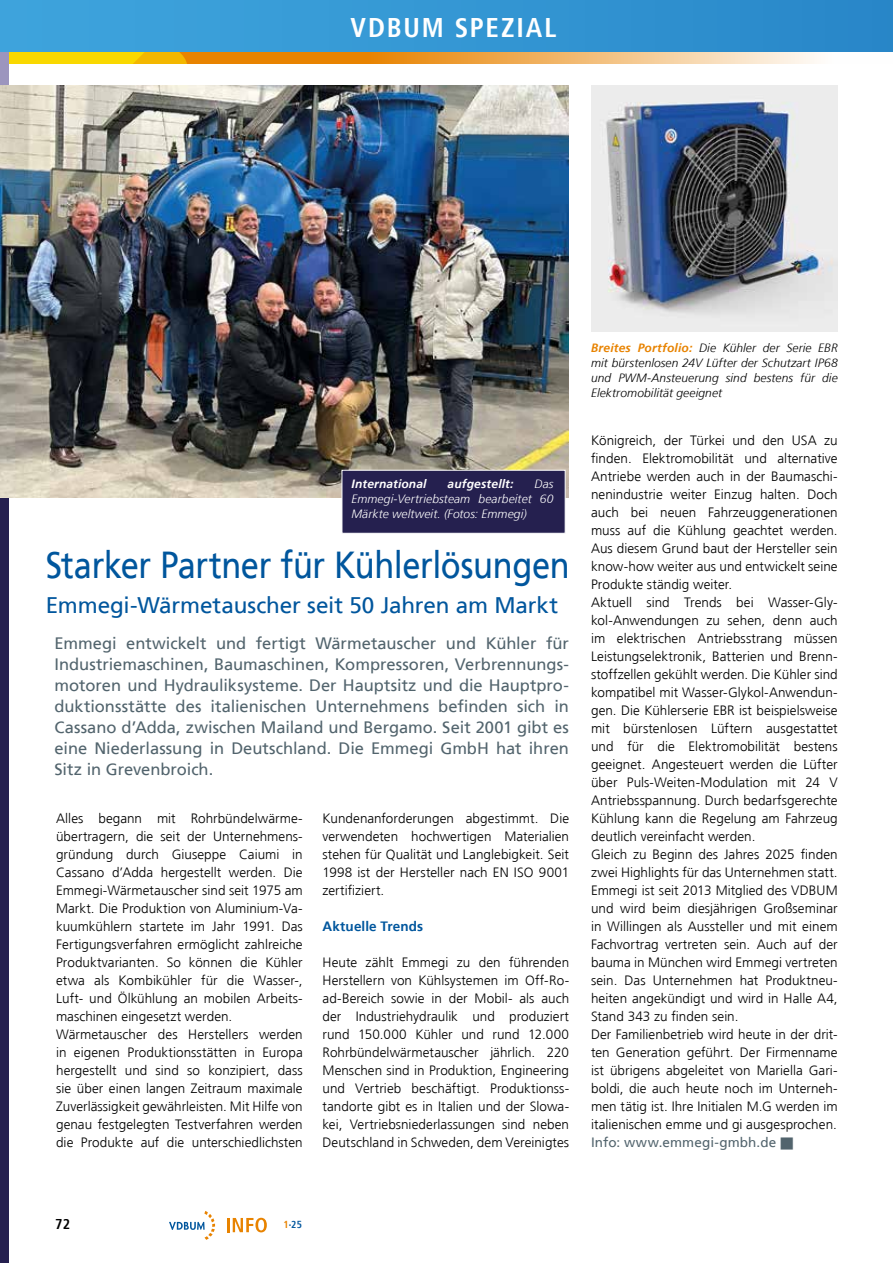
<style>
.page{position:relative;width:893px;height:1263px;background:#fff}
.page>*{position:absolute;margin:0;border:0;box-sizing:border-box;transform-origin:0 0}
.t1{font:37.5px "Frutiger LT";letter-spacing:-.01em;color:#00569d;scale:.87 1}
.t2{font:700 condensed 27px "Frutiger LT";letter-spacing:.07em;color:#fff}
.t3{font:22.5px "Frutiger LT";letter-spacing:-.005em;color:#00569d}
.t4{font:16.5px/21px "Frutiger LT";letter-spacing:-.005em;color:#52646d;text-align:justify}
.t5{font:700 condensed 14.25px "Frutiger LT";color:#000}
.t6{font:300 13.5px/18px "Frutiger LT";letter-spacing:.005em;color:#000}
.t7{font:13.5px "Frutiger LT";letter-spacing:.01em;color:#52646d}
.t8{font:700 13.5px "Frutiger LT";letter-spacing:.01em;color:#00569d}
.t9{font:italic 300 12px/15px "Frutiger LT";letter-spacing:.01em;color:#000;text-align:justify}
.t10{font:italic 300 12px/15px "Frutiger LT";letter-spacing:.01em;color:#fff;text-align:justify}
.t11{font:italic 700 12px "Frutiger LT";letter-spacing:.015em;color:#fff}
.t12{font:700 condensed 10.2px "Frutiger LT";color:#00569d}
.s1{font-weight:700;color:#e88300}
.s2{color:#e88300}
</style>
<div class="page">
<svg style="left:169px;top:1211px;width:46px;height:29px"></svg>
<svg style="left:227px;top:1218px;width:40px;height:14px"></svg>
<svg style="left:190px;top:51px;width:703px;height:12px"></svg>
<div style="left:0;top:0;width:9px;height:1263px;background:#25204f"></div>
<svg style="left:0;top:51px;width:190px;height:34px"></svg>
<div style="left:0;top:0;width:893px;height:51px;background:linear-gradient(to right,#3fa5de,#2987c9)"></div>
<img style="left:0;top:85px;width:569px;height:412px">
<div style="left:342px;top:470px;width:223px;height:64px;background:#25204f;border:1px solid #fff"></div>
<img style="left:591px;top:85px;width:247px;height:247px">
<h2 class="t2" style="left:350px;top:12px;width:207px">VDBUM SPEZIAL</h2>
<p class="t11" style="left:351px;top:477px;width:77px">International</p>
<p class="t11" style="left:448px;top:477px;width:67px">aufgestellt:</p>
<p class="t10" style="left:351px;top:476px;width:203px;text-indent:183px">Das Emmegi-Vertriebsteam bearbeitet 60<br>Märkte weltweit. (Fotos: Emmegi)</p>
<h1 class="t1" style="left:46px;top:543px;width:604px">Starker Partner für Kühlerlösungen</h1>
<h3 class="t3" style="left:46px;top:591px;width:514px">Emmegi-Wärmetauscher seit 50 Jahren am Markt</h3>
<p class="t4" style="left:55px;top:633px;width:516px">Emmegi entwickelt und fertigt Wärmetauscher und Kühler für Industriemaschinen, Baumaschinen, Kompressoren, Verbrennungs&shy;motoren und Hydrauliksysteme. Der Hauptsitz und die Hauptpro&shy;duktionsstätte des italienischen Unternehmens befinden sich in Cassano d’Adda, zwischen Mailand und Bergamo. Seit 2001 gibt es eine Niederlassung in Deutschland. Die Emmegi GmbH hat ihren Sitz in Grevenbroich.</p>
<p class="t6" style="left:56px;top:810px;width:248px">Alles begann mit Rohrbündelwärme&shy;übertragern, die seit der Unternehmens&shy;gründung durch Giuseppe Caiumi in Cassano d’Adda hergestellt werden. Die Emmegi-Wärmetauscher sind seit 1975 am Markt. Die Produktion von Aluminium-Va&shy;kuumkühlern startete im Jahr 1991. Das Fertigungsverfahren ermöglicht zahlreiche Produktvarianten. So können die Kühler etwa als Kombikühler für die Wasser-, Luft- und Ölkühlung an mobilen Arbeits&shy;maschinen eingesetzt werden.<br>Wärmetauscher des Herstellers werden in eigenen Produktionsstätten in Europa hergestellt und sind so konzipiert, dass sie über einen langen Zeitraum maximale Zuverlässigkeit gewährleisten. Mit Hilfe von genau festgelegten Testverfahren werden die Produkte auf die unterschiedlichsten</p>
<p class="t6" style="left:322px;top:809px;width:248px;text-align:justify">Kundenanforderungen abgestimmt. Die verwendeten hochwertigen Materialien stehen für Qualität und Langlebigkeit. Seit 1998 ist der Hersteller nach EN ISO 9001 zertifiziert.</p>
<p class="t8" style="left:322px;top:918px;width:102px">Aktuelle Trends</p>
<p class="t6" style="left:322px;top:953px;width:248px;text-align:justify">Heute zählt Emmegi zu den führenden Herstellern von Kühlsystemen im Off-Ro&shy;ad-Bereich sowie in der Mobil- als auch der Industriehydraulik und produziert rund 150.000 Kühler und rund 12.000<br>Rohrbündelwärmetauscher jährlich. 220<br>Menschen sind in Produktion, Engineering und Vertrieb beschäftigt. Produktionss&shy;tandorte gibt es in Italien und der Slowa&shy;kei, Vertriebsniederlassungen sind neben Deutschland in Schweden, dem Vereinigtes</p>
<p class="t9" style="left:591px;top:340px;width:248px"><span class="s1">Breites Portfolio:</span> Die Kühler der Serie EBR mit bürstenlosen 24V Lüfter der Schutzart IP68 und PWM-Ansteuerung sind bestens für die Elektromobilität geeignet</p>
<p class="t6" style="left:591px;top:431px;width:248px">Königreich, der Türkei und den USA zu finden. Elektromobilität und alternative Antriebe werden auch in der Baumaschi&shy;nenindustrie weiter Einzug halten. Doch auch bei neuen Fahrzeuggenerationen muss auf die Kühlung geachtet werden.<br>Aus diesem Grund baut der Hersteller sein know-how weiter aus und entwickelt seine Produkte ständig weiter.<br>Aktuell sind Trends bei Wasser-Gly&shy;kol-Anwendungen zu sehen, denn auch im elektrischen Antriebsstrang müssen Leistungselektronik, Batterien und Brenn&shy;stoffzellen gekühlt werden. Die Kühler sind kompatibel mit Wasser-Glykol-Anwendun&shy;gen. Die Kühlerserie EBR ist beispielsweise mit bürstenlosen Lüftern ausgestattet und für die Elektromobilität bestens geeignet. Angesteuert werden die Lüfter über Puls-Weiten-Modulation mit 24 V Antriebsspannung. Durch bedarfsgerechte Kühlung kann die Regelung am Fahrzeug deutlich vereinfacht werden.<br>Gleich zu Beginn des Jahres 2025 finden zwei Highlights für das Unternehmen statt.<br>Emmegi ist seit 2013 Mitglied des VDBUM und wird beim diesjährigen Großseminar in Willingen als Aussteller und mit einem Fachvortrag vertreten sein. Auch auf der bauma in München wird Emmegi vertreten sein. Das Unternehmen hat Produktneu&shy;heiten angekündigt und wird in Halle A4, Stand 343 zu finden sein.<br>Der Familienbetrieb wird heute in der drit&shy;ten Generation geführt. Der Firmenname ist übrigens abgeleitet von Mariella Gari&shy;boldi, die auch heute noch im Unterneh&shy;men tätig ist. Ihre Initialen M.G werden im italienischen emme und gi ausgesprochen.</p>
<p class="t7" style="left:591px;top:1134px;width:187px">Info: www.emmegi-gmbh.de</p>
<p class="t5" style="left:55px;top:1215px;width:16px">72</p>
<p class="t12" style="left:283px;top:1218px;width:20px"><span class="s2">1</span>·25</p>
</div>
